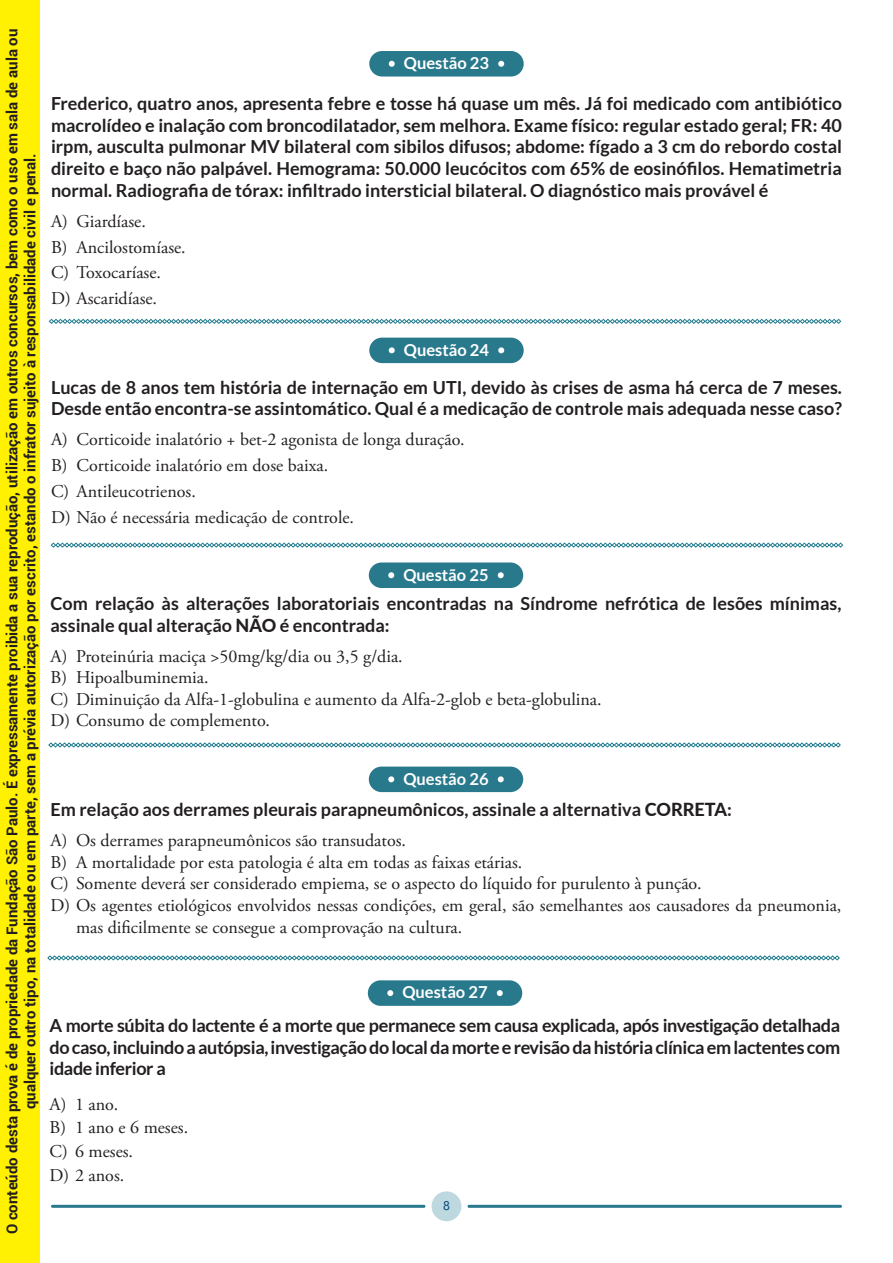
<style>
.page{position:relative;width:893px;height:1263px;background:#fff}
.page>*{position:absolute;margin:0;border:0;box-sizing:border-box;transform-origin:0 0}
.t1{font:700 18px/21.6px "Lato";color:#231f20}
.t2{font:18px/25.8px "Adobe Garamond Pro";color:#231f20}
.t3{font:700 16.5px "Lato";color:#fff}
.t4{font:700 15px/18px "Roboto";color:#231f20;text-align:center}
.t5{font:12.6px "Segoe UI";color:#00467c}
.s1{font-weight:800}
</style>
<div class="page">
<div style="left:432px;top:1191px;width:29px;height:30px;background:#bdd8de;border-radius:50%"></div>
<hr style="left:51px;top:1205px;width:374px;height:3px;background:#29798d">
<hr style="left:468px;top:1205px;width:374px;height:3px;background:#29798d">
<div style="left:369px;top:562px;width:154px;height:26px;background:#29798d;border-radius:13px"></div>
<svg style="left:388px;top:572px;width:6px;height:6px"></svg>
<svg style="left:498px;top:572px;width:6px;height:6px"></svg>
<div style="left:369px;top:767px;width:154px;height:25px;background:#29798d;border-radius:13px"></div>
<svg style="left:388px;top:776px;width:6px;height:6px"></svg>
<svg style="left:498px;top:776px;width:6px;height:6px"></svg>
<div style="left:368px;top:980px;width:154px;height:26px;background:#29798d;border-radius:13px"></div>
<svg style="left:387px;top:990px;width:6px;height:6px"></svg>
<svg style="left:497px;top:990px;width:6px;height:6px"></svg>
<svg style="left:48px;top:742px;width:793px;height:5px"></svg>
<svg style="left:51px;top:543px;width:792px;height:5px"></svg>
<svg style="left:47px;top:955px;width:793px;height:5px"></svg>
<div style="left:369px;top:51px;width:155px;height:26px;background:#29798d;border-radius:13px"></div>
<svg style="left:389px;top:61px;width:6px;height:6px"></svg>
<svg style="left:498px;top:61px;width:6px;height:6px"></svg>
<div style="left:369px;top:338px;width:155px;height:25px;background:#29798d;border-radius:13px"></div>
<svg style="left:389px;top:347px;width:6px;height:6px"></svg>
<svg style="left:498px;top:347px;width:6px;height:6px"></svg>
<svg style="left:49px;top:319px;width:792px;height:5px"></svg>
<div style="left:0;top:0;width:40px;height:1263px;background:#fff101"></div>
<p class="t4" style="left:3px;top:1234px;width:1207px;rotate:-90deg">O conteúdo desta prova é de propriedade da Fundação São Paulo. É expressamente proibida a sua reprodução, utilização em outros concursos, bem como o uso em sala de aula ou qualquer outro tipo, na totalidade ou em parte, sem a prévia autorização por escrito, estando o infrator sujeito à responsabilidade civil e penal.</p>
<p class="t3" style="left:404px;top:54px;width:87px">Questão 23</p>
<p class="t1" style="left:51px;top:93px;width:792px;text-align:justify">Frederico, quatro anos, apresenta febre e tosse há quase um mês. Já foi medicado com antibiótico macrolídeo e inalação com broncodilatador, sem melhora. Exame físico: regular estado geral; FR: 40 irpm, ausculta pulmonar MV bilateral com sibilos difusos; abdome: fígado a 3 cm do rebordo costal direito e baço não palpável. Hemograma: 50.000 leucócitos com 65% de eosinófilos. Hematimetria normal. Radiografia de tórax: infiltrado intersticial bilateral. O diagnóstico mais provável é</p>
<p class="t2" style="left:51px;top:209px;width:136px">A) Giardíase.<br>B) Ancilostomíase.<br>C) Toxocaríase.<br>D) Ascaridíase.</p>
<p class="t3" style="left:404px;top:340px;width:87px">Questão 24</p>
<p class="t1" style="left:51px;top:376px;width:792px">Lucas de 8 anos tem história de internação em UTI, devido às crises de asma há cerca de 7 meses.<br>Desde então encontra-se assintomático. Qual é a medicação de controle mais adequada nesse caso?</p>
<p class="t2" style="left:51px;top:427px;width:415px">A) Corticoide inalatório + bet-2 agonista de longa duração.<br>B) Corticoide inalatório em dose baixa.<br>C) Antileucotrienos.<br>D) Não é necessária medicação de controle.</p>
<p class="t3" style="left:403px;top:565px;width:87px">Questão 25</p>
<p class="t1" style="left:51px;top:592px;width:792px">Com relação às alterações laboratoriais encontradas na Síndrome nefrótica de lesões mínimas, assinale qual alteração <span class="s1">NÃO</span> é encontrada:</p>
<p class="t2" style="left:51px;top:646px;width:553px;line-height:21.6px">A) Proteinúria maciça &gt;50mg/kg/dia ou 3,5 g/dia.<br>B) Hipoalbuminemia.<br>C) Diminuição da Alfa-1-globulina e aumento da Alfa-2-glob e beta-globulina.<br>D) Consumo de complemento.</p>
<p class="t3" style="left:403px;top:769px;width:87px">Questão 26</p>
<p class="t1" style="left:51px;top:798px;width:683px">Em relação aos derrames pleurais parapneumônicos, assinale a alternativa <span class="s1">CORRETA</span>:</p>
<p class="t2" style="left:51px;top:828px;width:357px">A) Os derrames parapneumônicos são transudatos.</p>
<p class="t2" style="left:51px;top:850px;width:473px">B) A mortalidade por esta patologia é alta em todas as faixas etárias.</p>
<p class="t2" style="left:51px;top:871px;width:652px">C) Somente deverá ser considerado empiema, se o aspecto do líquido for purulento à punção.</p>
<p class="t2" style="left:51px;top:893px;width:792px">D) Os agentes etiológicos envolvidos nessas condições, em geral, são semelhantes aos causadores da pneumonia,</p>
<p class="t2" style="left:76px;top:915px;width:388px">mas dificilmente se consegue a comprovação na cultura.</p>
<p class="t3" style="left:402px;top:983px;width:87px">Questão 27</p>
<p class="t1" style="left:50px;top:1014px;width:792px;text-align:justify">A morte súbita do lactente é a morte que permanece sem causa explicada, após investigação detalhada do caso, incluindo a autópsia, investigação do local da morte e revisão da história clínica em lactentes com idade inferior a</p>
<p class="t2" style="left:50px;top:1093px;width:140px;line-height:23.7px">A) 1 ano.<br>B) 1 ano e 6 meses.<br>C) 6 meses.<br>D) 2 anos.</p>
<p class="t5" style="left:443px;top:1194px;width:8px">8</p>
</div>
